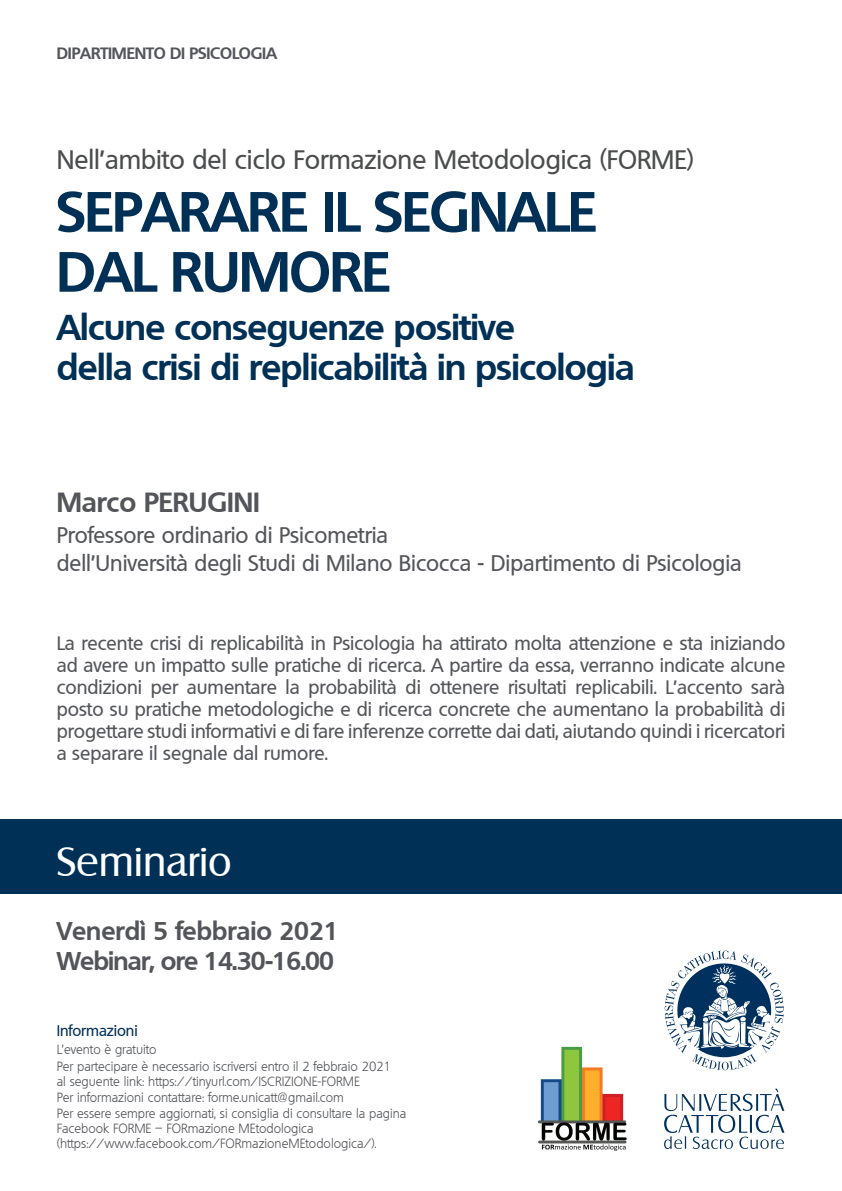
<style>
.page{position:relative;width:842px;height:1191px;background:#fff}
.page>*{position:absolute;margin:0;border:0;box-sizing:border-box;transform-origin:0 0}
.Titolo{font:700 55px/60px "Quebec";letter-spacing:-.015em;color:#003056}
.Evento{font:40px "Salzburg";color:#fff}
.Sottotitolo{font:700 35px/40px "Quebec";letter-spacing:-.015em;color:#003056}
.professore{font:700 27px "Quebec";color:#54555a}
.Sopratitolo{font:500 26px "Quebec";color:#4b4c4d}
.Aula-ora{font:700 25px "Quebec";letter-spacing:-.03em;color:#54555a}
.Data{font:700 25px "Quebec";color:#54555a}
.professore-2{font:500 22px/28px "Quebec";color:#54555a}
.professore-3{font:500 19px/22px "Quebec";color:#54555a;text-align:justify}
.Uni{font:700 16px "Quebec";letter-spacing:-.01em;color:#54555a}
.info_tit{font:500 15px "Quebec";color:#003056}
.info{font:300 13px/15px "Quebec";color:#54555a}
</style>
<div class="page">
<div style="left:0;top:819px;width:842px;height:75px;background:#003056"></div>
<svg style="left:664px;top:950px;width:120px;height:120px"></svg>
<svg style="left:664px;top:1088px;width:120px;height:61px"></svg>
<img style="left:538px;top:1046px;width:89px;height:105px">
<p class="Uni" style="left:57px;top:43px;width:222px">DIPARTIMENTO DI PSICOLOGIA</p>
<p class="Sopratitolo" style="left:57px;top:142px;width:639px">Nell’ambito del ciclo Formazione Metodologica (FORME)</p>
<p class="Titolo" style="left:57px;top:180px;width:541px">SEPARARE IL SEGNALE<br>DAL RUMORE</p>
<p class="Sottotitolo" style="left:57px;top:307px;width:579px">Alcune conseguenze positive<br>della crisi di replicabilità in psicologia</p>
<p class="professore" style="left:57px;top:485px;width:205px">Marco PERUGINI</p>
<p class="professore-2" style="left:57px;top:521px;width:687px">Professore ordinario di Psicometria<br>dell’Università degli Studi di Milano Bicocca - Dipartimento di Psicologia</p>
<p class="professore-3" style="left:57px;top:632px;width:730px">La recente crisi di replicabilità in Psicologia ha attirato molta attenzione e sta iniziando ad avere un impatto sulle pratiche di ricerca. A partire da essa, verranno indicate alcune condizioni per aumentare la probabilità di ottenere risultati replicabili. L’accento sarà posto su pratiche metodologiche e di ricerca concrete che aumentano la probabilità di progettare studi informativi e di fare inferenze corrette dai dati, aiutando quindi i ricercatori a separare il segnale dal rumore.</p>
<p class="Evento" style="left:57px;top:837px;width:177px">Seminario</p>
<p class="Data" style="left:57px;top:914px;width:284px">Venerdì 5 febbraio 2021</p>
<p class="Aula-ora" style="left:57px;top:944px;width:279px">Webinar, ore 14.30-16.00</p>
<p class="info_tit" style="left:57px;top:1021px;width:83px">Informazioni</p>
<p class="info" style="left:57px;top:1042px;width:101px">L’evento è gratuito</p>
<p class="info" style="left:57px;top:1058px;width:336px">Per partecipare è necessario iscriversi entro il 2 febbraio 2021 al seguente link: https://tinyurl.com/ISCRIZIONE-FORME</p>
<p class="info" style="left:57px;top:1089px;width:289px">Per informazioni contattare: forme.unicatt@gmail.com</p>
<p class="info" style="left:57px;top:1106px;width:351px">Per essere sempre aggiornati, si consiglia di consultare la pagina<br>Facebook FORME – FORmazione MEtodologica (https://www.facebook.com/FORmazioneMEtodologica/).</p>
</div>
